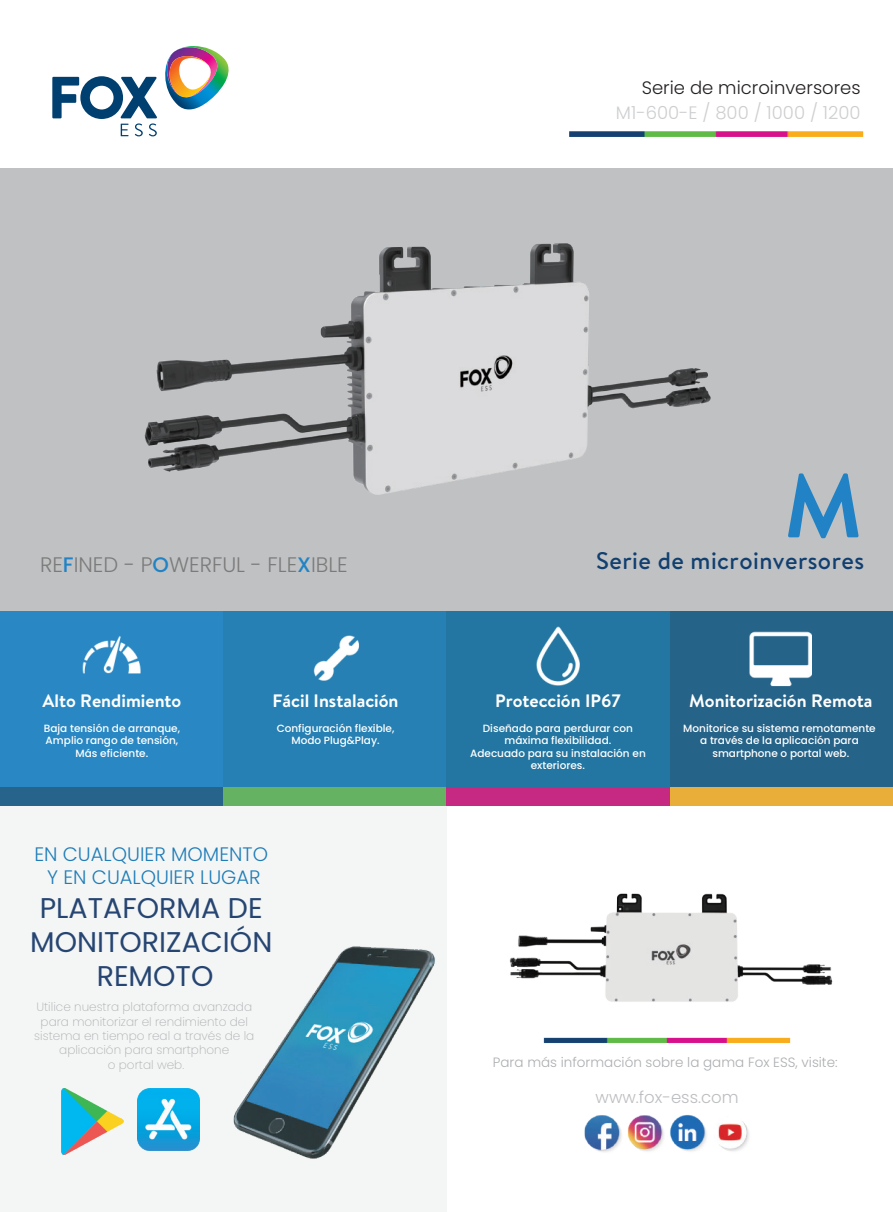
<style>
.page{position:relative;width:893px;height:1212px;background:#fff}
.page>*{position:absolute;margin:0;border:0;box-sizing:border-box;transform-origin:0 0}
.t1{font:700 90px "Brandon Text";color:#2183c5}
.t2{font:28.5px/34.2px "Poppins";color:#264572;text-align:center}
.t3{font:500 24px "Brandon Text";letter-spacing:.02em;color:#113f70}
.t4{font:300 21px "Poppins";color:#7b7b7a}
.t5{font:300 19.5px/23.4px "Poppins";color:#1e7cb8;text-align:center}
.t6{font:700 18px "Brandon Text";color:#fff}
.t7{font:300 18px "Poppins";color:#231f20}
.t8{font:300 18px "Poppins";color:#cdced0}
.t9{font:300 16.5px "Poppins";color:#bcbdc0}
.t10{font:300 13.5px "Poppins";color:#acaeb1}
.t11{font:200 12px/14.4px "Poppins";color:#acaeb1;text-align:center}
.t12{font:500 10.5px/12.6px "Poppins";color:#fff;text-align:center}
.s1{font-weight:500;color:#2183c5}
</style>
<div class="page">
<img style="left:584px;top:1114px;width:165px;height:38px">
<div style="left:0;top:168px;width:893px;height:465px;background:#bfc1c3"></div>
<img style="left:569px;top:132px;width:294px;height:5px">
<img style="left:543px;top:1037px;width:248px;height:7px">
<svg style="left:52px;top:76px;width:105px;height:60px"></svg>
<img style="left:165px;top:46px;width:64px;height:64px">
<div style="left:0;top:797px;width:446px;height:415px;background:#f4f6f5"></div>
<div style="left:0;top:611px;width:223px;height:176px;background:#2988c3"></div>
<div style="left:223px;top:611px;width:223px;height:176px;background:#2680b3"></div>
<div style="left:446px;top:611px;width:224px;height:176px;background:#2376a1"></div>
<div style="left:670px;top:611px;width:223px;height:176px;background:#266389"></div>
<div style="left:0;top:787px;width:223px;height:19px;background:#27648b"></div>
<div style="left:223px;top:787px;width:223px;height:19px;background:#66b263"></div>
<div style="left:446px;top:787px;width:224px;height:19px;background:#c52982"></div>
<div style="left:670px;top:787px;width:223px;height:19px;background:#e8ae39"></div>
<img style="left:750px;top:631px;width:62px;height:56px">
<img style="left:537px;top:626px;width:42px;height:59px">
<img style="left:313px;top:635px;width:46px;height:46px">
<img style="left:83px;top:636px;width:58px;height:38px">
<img style="left:233px;top:946px;width:202px;height:213px">
<img style="left:62px;top:1088px;width:62px;height:66px">
<img style="left:138px;top:1088px;width:62px;height:62px">
<img style="left:144px;top:243px;width:567px;height:252px">
<img style="left:509px;top:893px;width:324px;height:109px">
<h3 class="t7" style="left:642px;top:78px;width:220px">Serie de microinversores</h3>
<h3 class="t8" style="left:616px;top:102px;width:246px">M1-600-E / 800 / 1000 / 1200</h3>
<h1 class="t1" style="left:784px;top:443px;width:80px">M</h1>
<h3 class="t4" style="left:40px;top:552px;width:309px">RE<span class="s1">F</span>INED - P<span class="s1">O</span>WERFUL - FLE<span class="s1">X</span>IBLE</h3>
<h3 class="t3" style="left:596px;top:544px;width:269px">Serie de microinversores</h3>
<h3 class="t6" style="left:42px;top:688px;width:140px">Alto Rendimiento</h3>
<p class="t12" style="left:44px;top:721px;width:138px">Baja tensión de arranque,<br>Amplio rango de tensión,<br>Más eficiente.</p>
<h3 class="t6" style="left:273px;top:689px;width:127px">Fácil Instalación</h3>
<p class="t12" style="left:277px;top:721px;width:119px">Configuración flexible,<br>Modo Plug&amp;Play.</p>
<h3 class="t5" style="left:34px;top:842px;width:235px">EN CUALQUIER MOMENTO<br>Y EN CUALQUIER LUGAR</h3>
<h2 class="t2" style="left:30px;top:891px;width:244px">PLATAFORMA DE<br>MONITORIZACIÓN<br>REMOTO</h2>
<p class="t11" style="left:34px;top:1000px;width:221px">Utilice nuestra plataforma avanzada para monitorizar el rendimiento del sistema en tiempo real a través de la aplicación para smartphone<br>o portal web.</p>
<h3 class="t6" style="left:495px;top:689px;width:127px">Protección IP67</h3>
<h3 class="t6" style="left:689px;top:689px;width:185px">Monitorización Remota</h3>
<p class="t12" style="left:470px;top:721px;width:177px">Diseñado para perdurar con máxima flexibilidad.<br>Adecuado para su instalación en exteriores.</p>
<p class="t12" style="left:683px;top:721px;width:194px">Monitorice su sistema remotamente a través de la aplicación para smartphone o portal web.</p>
<p class="t10" style="left:493px;top:1054px;width:346px">Para más información sobre la gama Fox ESS, visite:</p>
<h3 class="t9" style="left:596px;top:1087px;width:145px">www.fox-ess.com</h3>
</div>
